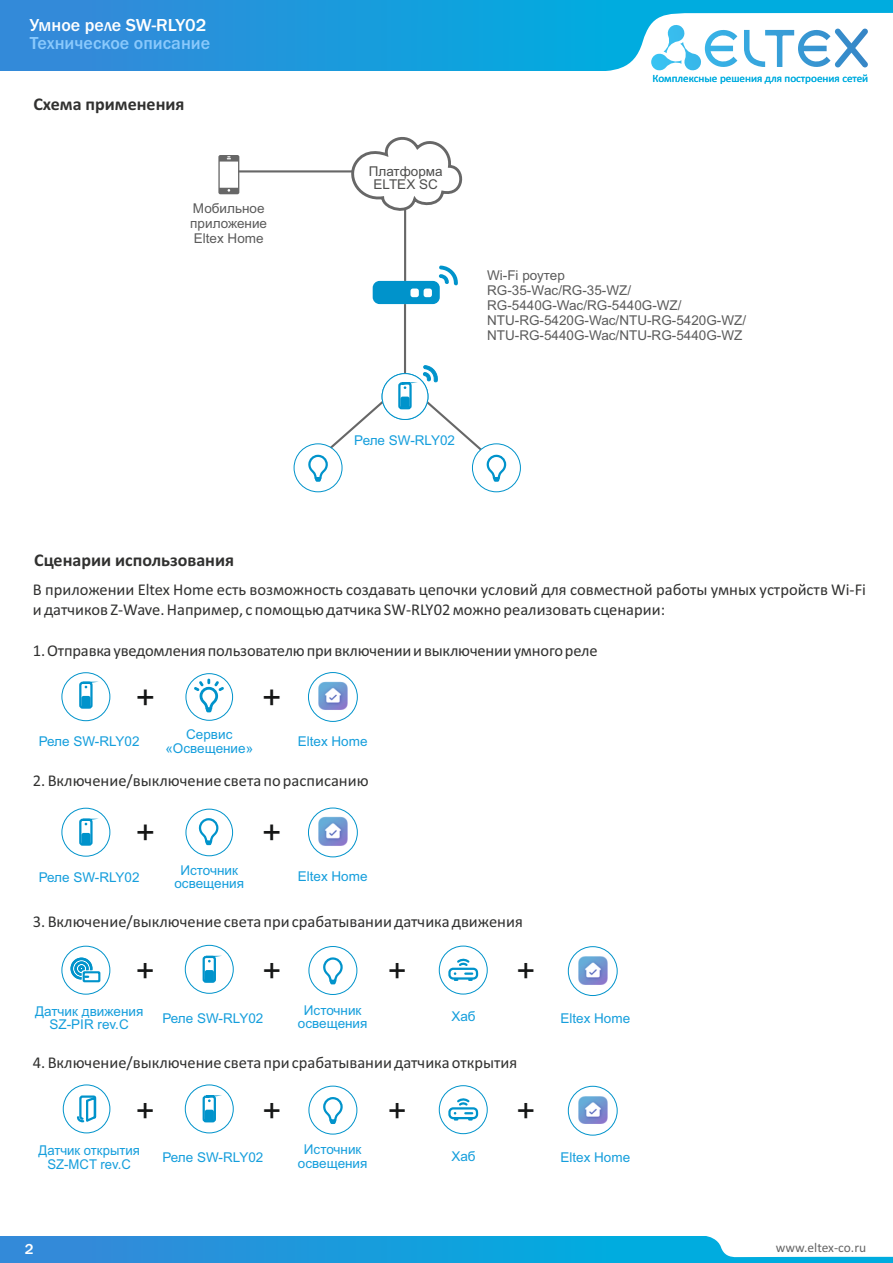
<style>
.page{position:relative;width:893px;height:1263px;background:#fff}
.page>*{position:absolute;margin:0;border:0;box-sizing:border-box;transform-origin:0 0}
.t1{font:33px "Arial";color:#151616}
.t2{font:32.25px "Arial";color:#151616}
.t3{font:700 18px "Calibri";color:#313130}
.t4{font:500 18px "Franklin Gothic";color:#8ac9fc}
.t5{font:500 18px "Franklin Gothic";color:#fff}
.t6{font:16.5px/20.1px "Calibri";color:#313130}
.t7{font:500 15px "Franklin Gothic";color:#fff}
.t8{font:13.5px/13.5px "Arial";color:#159edc;text-align:center}
.t9{font:13.5px/15.1px "Arial";color:#5b5b5b}
.t10{font:13.5px/13.5px "Arial";color:#4e4e4d;text-align:center}
.t11{font:13.5px "Calibri";color:#666}
.t12{font:11.1px "Calibri";color:#00acdf}
</style>
<div class="page">
<div style="left:0;top:0;width:893px;height:71px;background:linear-gradient(to right,#3489d9,#00b4e0)"></div>
<svg style="left:589px;top:13px;width:304px;height:58px"></svg>
<div style="left:0;top:1236px;width:893px;height:27px;background:linear-gradient(to right,#3489d9,#00b4e0)"></div>
<svg style="left:703px;top:1236px;width:190px;height:21px"></svg>
<div style="left:439px;top:946px;width:49px;height:48px;background:#fff;border:1px solid #0093cb;border-radius:50%"></div>
<div style="left:308px;top:946px;width:49px;height:49px;background:#fff;border:1px solid #0093cb;border-radius:50%"></div>
<hr style="left:404px;top:210px;width:2px;height:71px;background:#676767">
<hr style="left:238px;top:170px;width:115px;height:2px;background:#676767">
<svg style="left:218px;top:155px;width:21px;height:39px"></svg>
<hr style="left:404px;top:304px;width:2px;height:70px;background:#676767">
<svg style="left:342px;top:137px;width:121px;height:80px"></svg>
<svg style="left:423px;top:366px;width:15px;height:17px"></svg>
<svg style="left:373px;top:265px;width:85px;height:39px"></svg>
<svg style="left:186px;top:673px;width:47px;height:48px"></svg>
<svg style="left:308px;top:672px;width:50px;height:50px"></svg>
<img style="left:319px;top:681px;width:28px;height:30px">
<svg style="left:568px;top:946px;width:50px;height:50px"></svg>
<img style="left:579px;top:955px;width:28px;height:30px">
<svg style="left:448px;top:958px;width:31px;height:23px"></svg>
<svg style="left:323px;top:957px;width:20px;height:28px"></svg>
<div style="left:61px;top:672px;width:49px;height:49px;background:#fff;border:1px solid #0093cb;border-radius:50%"></div>
<div style="left:61px;top:946px;width:49px;height:48px;background:#fff;border:1px solid #0093cb;border-radius:50%"></div>
<svg style="left:71px;top:957px;width:29px;height:25px"></svg>
<div style="left:382px;top:373px;width:46px;height:47px;background:#fff;border:1px solid #0093cb;border-radius:50%"></div>
<div style="left:185px;top:945px;width:49px;height:49px;background:#fff;border:1px solid #0093cb;border-radius:50%"></div>
<div style="left:439px;top:1085px;width:49px;height:49px;background:#fff;border:1px solid #0093cb;border-radius:50%"></div>
<div style="left:308px;top:1086px;width:49px;height:48px;background:#fff;border:1px solid #0093cb;border-radius:50%"></div>
<svg style="left:568px;top:1086px;width:50px;height:49px"></svg>
<img style="left:579px;top:1095px;width:28px;height:30px">
<svg style="left:448px;top:1098px;width:31px;height:22px"></svg>
<svg style="left:323px;top:1097px;width:20px;height:27px"></svg>
<div style="left:185px;top:1084px;width:49px;height:49px;background:#fff;border:1px solid #0093cb;border-radius:50%"></div>
<div style="left:63px;top:1084px;width:47px;height:49px;background:#fff;border:1px solid #0093cb;border-radius:50%"></div>
<svg style="left:76px;top:1095px;width:21px;height:28px"></svg>
<div style="left:186px;top:809px;width:47px;height:47px;background:#fff;border:1px solid #0093cb;border-radius:50%"></div>
<svg style="left:308px;top:808px;width:50px;height:49px"></svg>
<img style="left:319px;top:817px;width:28px;height:29px">
<div style="left:61px;top:808px;width:49px;height:49px;background:#fff;border:1px solid #0093cb;border-radius:50%"></div>
<svg style="left:198px;top:818px;width:21px;height:28px"></svg>
<div style="left:472px;top:443px;width:49px;height:49px;background:#fff;border:1px solid #0093cb;border-radius:50%"></div>
<svg style="left:423px;top:398px;width:84px;height:86px"></svg>
<div style="left:294px;top:443px;width:48px;height:49px;background:#fff;border:1px solid #0093cb;border-radius:50%"></div>
<svg style="left:308px;top:399px;width:78px;height:85px"></svg>
<svg style="left:194px;top:679px;width:30px;height:33px"></svg>
<div style="left:398px;top:382px;width:14px;height:27px;border:2px solid #0093cb;border-radius:2px"></div>
<svg style="left:398px;top:385px;width:14px;height:23px"></svg>
<div style="left:79px;top:682px;width:14px;height:27px;border:2px solid #0093cb;border-radius:2px"></div>
<svg style="left:81px;top:696px;width:10px;height:11px"></svg>
<div style="left:79px;top:819px;width:14px;height:27px;border:2px solid #0093cb;border-radius:2px"></div>
<svg style="left:81px;top:833px;width:10px;height:11px"></svg>
<div style="left:203px;top:956px;width:13px;height:27px;border:2px solid #0093cb;border-radius:2px"></div>
<svg style="left:205px;top:970px;width:9px;height:11px"></svg>
<div style="left:203px;top:1095px;width:13px;height:27px;border:2px solid #0093cb;border-radius:2px"></div>
<svg style="left:205px;top:1110px;width:9px;height:11px"></svg>
<p class="t5" style="left:30px;top:19px;width:178px">Умное реле SW-RLY02</p>
<p class="t4" style="left:30px;top:36px;width:182px">Техническое описание</p>
<p class="t3" style="left:33px;top:97px;width:153px">Схема применения</p>
<p class="t9" style="left:190px;top:202px;width:78px">Мобильное приложение<br>Eltex Home</p>
<p class="t3" style="left:34px;top:552px;width:201px">Сценарии использования</p>
<p class="t10" style="left:369px;top:165px;width:75px">Платформа<br>ELTEX SC</p>
<p class="t12" style="left:652px;top:73px;width:217px">Комплексные решения для построения сетей</p>
<p class="t9" style="left:487px;top:268px;width:261px">Wi-Fi роутер<br>RG-35-Wac/RG-35-WZ/<br>RG-5440G-Wac/RG-5440G-WZ/<br>NTU-RG-5420G-Wac/NTU-RG-5420G-WZ/<br>NTU-RG-5440G-Wac/NTU-RG-5440G-WZ</p>
<p class="t8" style="left:354px;top:435px;width:102px">Реле SW-RLY02</p>
<p class="t6" style="left:33px;top:581px;width:835px">В приложении Eltex Home есть возможность создавать цепочки условий для совместной работы умных устройств Wi-Fi и датчиков Z-Wave. Например, с помощью датчика SW-RLY02можно реализовать сценарии:</p>
<p class="t6" style="left:33px;top:641px;width:566px">1.Отправкауведомленияпользователюпривключенииивыключенииумногореле</p>
<h1 class="t1" style="left:136px;top:685px;width:21px">+</h1>
<p class="t8" style="left:39px;top:736px;width:102px">Реле SW-RLY02</p>
<p class="t8" style="left:165px;top:729px;width:89px">Сервис «Освещение»</p>
<p class="t8" style="left:298px;top:736px;width:71px">Eltex Home</p>
<h1 class="t1" style="left:262px;top:685px;width:21px">+</h1>
<p class="t6" style="left:33px;top:771px;width:337px">2. Включение/выключение света по расписанию</p>
<h1 class="t1" style="left:136px;top:820px;width:21px">+</h1>
<p class="t8" style="left:39px;top:871px;width:102px">Реле SW-RLY02</p>
<p class="t8" style="left:174px;top:864px;width:71px">Источник освещения</p>
<p class="t8" style="left:298px;top:871px;width:71px">Eltex Home</p>
<h1 class="t1" style="left:262px;top:820px;width:21px">+</h1>
<p class="t6" style="left:33px;top:912px;width:491px">3. Включение/выключение света при срабатывании датчика движения</p>
<h2 class="t2" style="left:136px;top:959px;width:20px">+</h2>
<p class="t8" style="left:35px;top:1005px;width:110px">Датчик движения<br>SZ-PIR rev.C</p>
<h2 class="t2" style="left:262px;top:959px;width:20px">+</h2>
<h2 class="t2" style="left:388px;top:959px;width:20px">+</h2>
<h2 class="t2" style="left:517px;top:959px;width:20px">+</h2>
<p class="t8" style="left:298px;top:1004px;width:71px">Источник освещения</p>
<p class="t8" style="left:560px;top:1012px;width:71px">Eltex Home</p>
<p class="t8" style="left:162px;top:1012px;width:102px">Реле SW-RLY02</p>
<p class="t8" style="left:451px;top:1011px;width:26px">Хаб</p>
<p class="t6" style="left:33px;top:1053px;width:486px">4. Включение/выключение света при срабатывании датчика открытия</p>
<h2 class="t2" style="left:136px;top:1098px;width:20px">+</h2>
<h2 class="t2" style="left:262px;top:1098px;width:20px">+</h2>
<h2 class="t2" style="left:388px;top:1098px;width:20px">+</h2>
<h2 class="t2" style="left:517px;top:1098px;width:20px">+</h2>
<p class="t8" style="left:162px;top:1152px;width:102px">Реле SW-RLY02</p>
<p class="t8" style="left:451px;top:1150px;width:26px">Хаб</p>
<p class="t8" style="left:298px;top:1144px;width:71px">Источник освещения</p>
<p class="t8" style="left:560px;top:1152px;width:71px">Eltex Home</p>
<p class="t8" style="left:38px;top:1145px;width:103px">Датчик открытия<br>SZ-MCT rev.C</p>
<p class="t7" style="left:25px;top:1243px;width:10px">2</p>
<p class="t11" style="left:776px;top:1242px;width:92px">www.eltex-co.ru</p>
</div>
